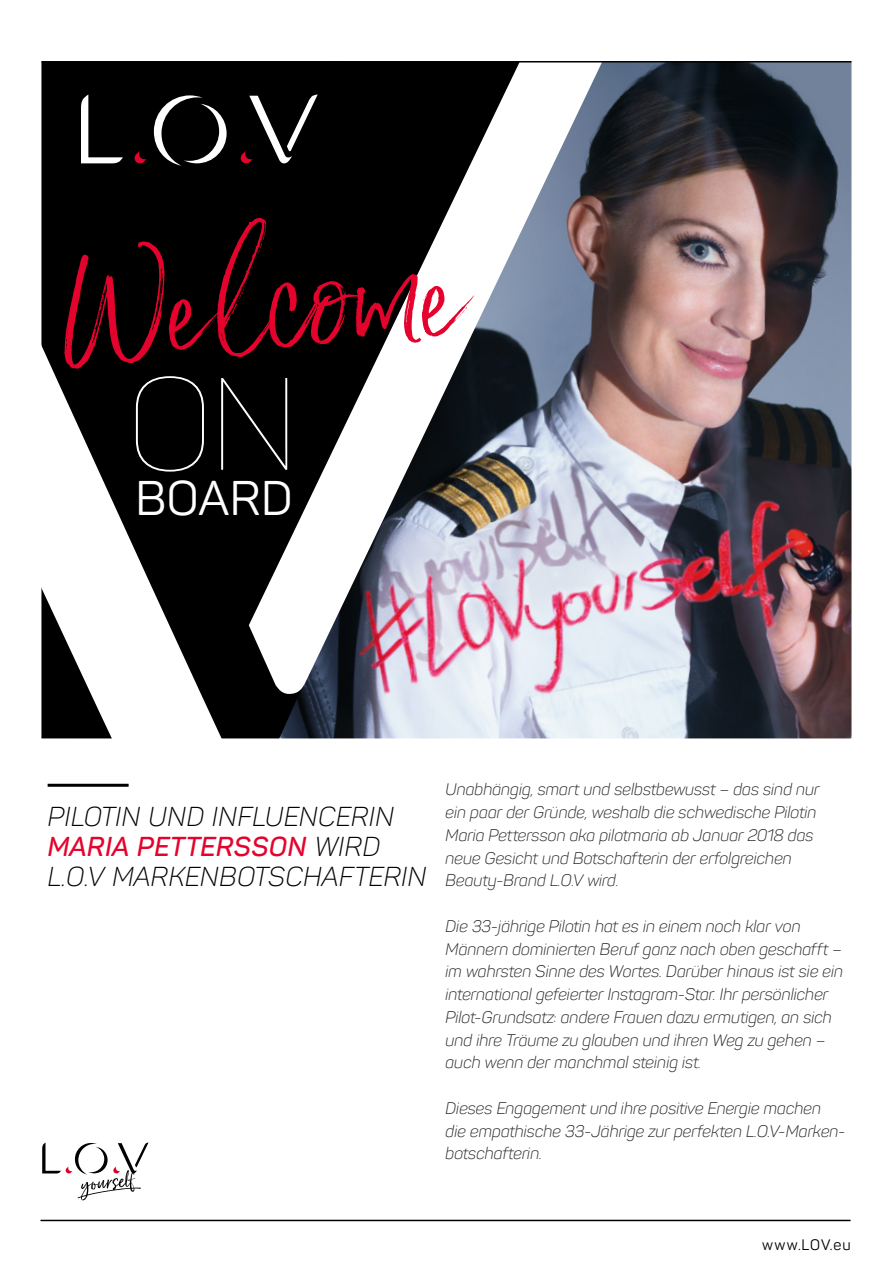
<style>
.page{position:relative;width:893px;height:1263px;background:#fff}
.page>*{position:absolute;margin:0;border:0;box-sizing:border-box;transform-origin:0 0}
.t1{font:135.15px "Saturday Script";color:#e4032d}
.t2{font:100 129.3px "Panton";color:#fff}
.t3{font:48px "Panton";letter-spacing:.005em;color:#fff}
.t4{font:italic 300 27px/30px "Panton";letter-spacing:.015em;color:#000}
.t5{font:italic 300 16.5px/22.8px "Panton";color:#1d1d1b}
.t6{font:15px "Panton";letter-spacing:.06em;color:#000}
.s1{font-weight:600;color:#e4032d}
</style>
<div class="page">
<img style="left:677px;top:63px;width:174px;height:675px">
<hr style="left:40px;top:1220px;width:810px;height:1px;background:#000">
<svg style="left:42px;top:1142px;width:107px;height:58px"></svg>
<svg style="left:41px;top:63px;width:636px;height:724px"></svg>
<hr style="left:41px;top:61px;width:810px;height:2px;background:#000">
<hr style="left:48px;top:784px;width:81px;height:3px;background:#000">
<svg style="left:81px;top:95px;width:42px;height:68px"></svg>
<svg style="left:154px;top:95px;width:73px;height:71px"></svg>
<svg style="left:135px;top:151px;width:11px;height:14px"></svg>
<svg style="left:241px;top:95px;width:77px;height:70px;background:#2c292a"></svg>
<h1 class="t1" style="left:53px;top:227px;width:409px;rotate:-3deg">Welcome</h1>
<h2 class="t2" style="left:128px;top:347px;width:172px">ON</h2>
<h3 class="t3" style="left:135px;top:469px;width:158px">BOARD</h3>
<h3 class="t4" style="left:48px;top:801px;width:380px">PILOTIN UND INFLUENCERIN<br><span class="s1">MARIA PETTERSSON</span> WIRD<br>L.O.V MARKENBOTSCHAFTERIN</h3>
<p class="t5" style="left:446px;top:778px;width:376px">Unabhängig, smart und selbstbewusst – das sind nur ein paar der Gründe, weshalb die schwedische Pilotin Maria Pettersson aka pilotmaria ab Januar 2018 das neue Gesicht und Botschafterin der erfolgreichen Beauty-Brand L.O.V wird.</p>
<p class="t5" style="left:446px;top:915px;width:399px">Die 33-jährige Pilotin hat es in einem noch klar von Männern dominierten Beruf ganz nach oben geschafft – im wahrsten Sinne des Wortes. Darüber hinaus ist sie ein international gefeierter Instagram-Star. Ihr persönlicher Pilot-Grundsatz: andere Frauen dazu ermutigen, an sich und ihre Träume zu glauben und ihren Weg zu gehen – auch wenn der manchmal steinig ist.</p>
<p class="t5" style="left:446px;top:1097px;width:401px">Dieses Engagement und ihre positive Energie machen die empathische 33-Jährige zur perfekten L.O.V-Marken&shy;botschafterin.</p>
<p class="t6" style="left:762px;top:1236px;width:90px">www.LOV.eu</p>
</div>
